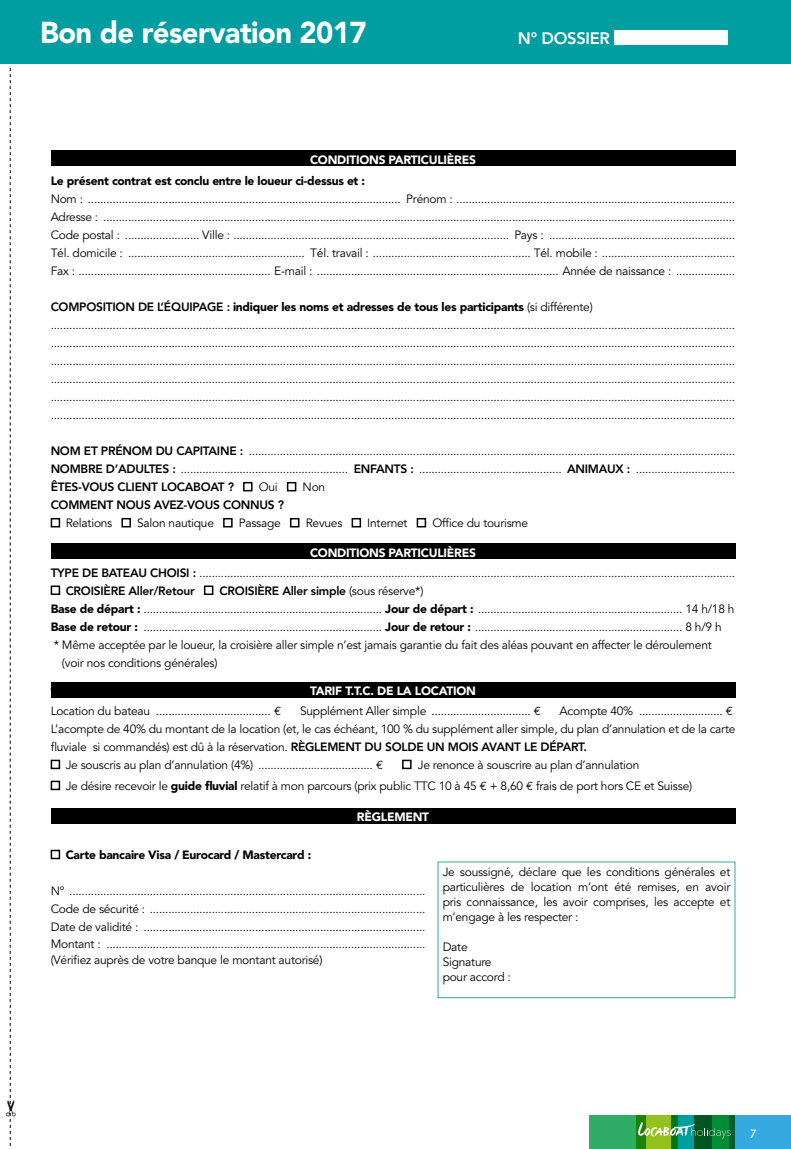
<style>
.page{position:relative;width:791px;height:1149px;background:#fff}
.page>*{position:absolute;margin:0;border:0;box-sizing:border-box;transform-origin:0 0}
.t1{font:900 30px "Avenir";letter-spacing:-.02em;color:#fff}
.t2{font:800 16.5px "Avenir";letter-spacing:-.02em;color:#fff}
.t3{font:12px/18px "Avenir";letter-spacing:-.02em;color:#000;text-align:justify}
.t4{font:900 12px "Avenir";letter-spacing:-.02em;color:#000}
.t5{font:800 12px "Avenir";letter-spacing:-.02em;color:#000}
.t6{font:900 12px "Avenir";letter-spacing:-.02em;color:#fff}
.t7{font:italic 500 11.85px "Avenir";color:#fff;scale:.96 1}
.s1{font-weight:800}
.s2{font-weight:900}
.s3{font-weight:900;color:#fff}
.s4{font-weight:400}
.s5{font-family:"Euro Mono"}
</style>
<div class="page">
<div style="left:0;top:0;width:791px;height:64px;background:#009da1"></div>
<div style="left:614px;top:30px;width:113px;height:14px;background:#fff"></div>
<div style="left:729px;top:1114px;width:62px;height:34px;background:#36a9e1"></div>
<svg style="left:712px;top:1114px;width:23px;height:34px"></svg>
<svg style="left:677px;top:1115px;width:35px;height:33px"></svg>
<svg style="left:646px;top:1115px;width:31px;height:33px"></svg>
<div style="left:589px;top:1114px;width:57px;height:34px;background:#2fac66"></div>
<svg style="left:637px;top:1121px;width:96px;height:17px;background:#4da05a"></svg>
<div style="left:51px;top:151px;width:684px;height:15px;background:#000"></div>
<div style="left:243px;top:482px;width:10px;height:9px;border:2px solid #000"></div>
<div style="left:287px;top:482px;width:9px;height:9px;border:2px solid #000"></div>
<div style="left:51px;top:518px;width:9px;height:9px;border:2px solid #000"></div>
<div style="left:121px;top:518px;width:10px;height:9px;border:2px solid #000"></div>
<div style="left:223px;top:518px;width:10px;height:9px;border:2px solid #000"></div>
<div style="left:290px;top:518px;width:9px;height:9px;border:2px solid #000"></div>
<div style="left:352px;top:518px;width:9px;height:9px;border:2px solid #000"></div>
<div style="left:417px;top:518px;width:9px;height:9px;border:2px solid #000"></div>
<div style="left:51px;top:543px;width:684px;height:16px;background:#000"></div>
<div style="left:51px;top:585px;width:9px;height:10px;border:2px solid #000"></div>
<div style="left:204px;top:585px;width:9px;height:10px;border:2px solid #000"></div>
<div style="left:51px;top:681px;width:684px;height:16px;background:#000"></div>
<div style="left:51px;top:759px;width:9px;height:10px;border:2px solid #000"></div>
<div style="left:402px;top:759px;width:10px;height:10px;border:2px solid #000"></div>
<div style="left:51px;top:780px;width:9px;height:10px;border:2px solid #000"></div>
<div style="left:51px;top:807px;width:684px;height:16px;background:#000"></div>
<div style="left:51px;top:849px;width:9px;height:10px;border:2px solid #000"></div>
<svg style="left:9px;top:68px;width:2px;height:1078px"></svg>
<h1 class="t1" style="left:40px;top:15px;width:328px">Bon de réservation 2017</h1>
<h2 class="t2" style="left:518px;top:28px;width:93px">N° DOSSIER</h2>
<p class="t6" style="left:310px;top:152px;width:168px">CONDITIONS PARTICULIÈRES</p>
<p class="t4" style="left:51px;top:174px;width:316px">Le présent contrat est conclu entre le loueur ci-dessus et :</p>
<p class="t3" style="left:51px;top:190px;width:686px">Nom : ..................................................................................................... Prénom : ..........................................................................................<br>Adresse : ............................................................................................................................................................................................................<br>Code postal : ........................ Ville : ......................................................................................... Pays : ............................................................<br>Tél. domicile : ......................................................... Tél. travail : ................................................... Tél. mobile : ...........................................<br>Fax : .............................................................. E-mail : .............................................................................. Année de naissance : ...................</p>
<p class="t3" style="left:51px;top:298px;width:686px;text-align:left"><span class="s1">COMPOSITION DE L’ÉQUIPAGE :</span> <span class="s2">indiquer les noms et adresses de tous les participants</span> (si différente) ............................................................................................................................................................................................................................. ............................................................................................................................................................................................................................. ............................................................................................................................................................................................................................. ............................................................................................................................................................................................................................. ............................................................................................................................................................................................................................. .............................................................................................................................................................................................................................</p>
<p class="t3" style="left:51px;top:442px;width:686px"><span class="s1">NOM ET PRÉNOM DU CAPITAINE :</span> .............................................................................................................................................................<br><span class="s1">NOMBRE D’ADULTES :</span> ...................................................... <span class="s1">ENFANTS :</span> .............................................. <span class="s1">ANIMAUX :</span> ................................<br><span class="s1">ÊTES-VOUS CLIENT LOCABOAT ?</span></p>
<p class="t3" style="left:259px;top:478px;width:21px">Oui</p>
<p class="t3" style="left:303px;top:478px;width:24px">Non</p>
<p class="t5" style="left:51px;top:498px;width:235px">COMMENT NOUS AVEZ-VOUS CONNUS ?</p>
<p class="t3" style="left:66px;top:514px;width:48px">Relations</p>
<p class="t3" style="left:137px;top:514px;width:78px">Salon nautique</p>
<p class="t3" style="left:239px;top:514px;width:44px">Passage</p>
<p class="t3" style="left:306px;top:514px;width:38px">Revues</p>
<p class="t3" style="left:367px;top:514px;width:42px">Internet</p>
<p class="t3" style="left:432px;top:514px;width:97px">Office du tourisme</p>
<p class="t3" style="left:51px;top:542px;width:686px;line-height:20.2px;text-align:center"><span class="s3">CONDITIONS PARTICULIÈRES<br></span><span class="s1">TYPE DE BATEAU CHOISI :</span> .............................................................................................................................................................................</p>
<p class="t5" style="left:66px;top:583px;width:131px">CROISIÈRE Aller/Retour</p>
<p class="t5" style="left:220px;top:583px;width:205px">CROISIÈRE Aller simple <span class="s4">(sous réserve*)</span></p>
<p class="t3" style="left:51px;top:600px;width:685px"><span class="s2">Base de départ :</span> ............................................................................. <span class="s2">Jour de départ :</span> .................................................................. 14 h/18 h</p>
<p class="t3" style="left:51px;top:618px;width:672px"><span class="s2">Base de retour :</span> ............................................................................. <span class="s2">Jour de retour :</span> ................................................................... 8 h/9 h</p>
<p class="t3" style="left:54px;top:636px;width:659px">* Même acceptée par le loueur, la croisière aller simple n’est jamais garantie du fait des aléas pouvant en affecter le déroulement</p>
<p class="t3" style="left:62px;top:654px;width:157px">(voir nos conditions générales)</p>
<p class="t6" style="left:310px;top:683px;width:167px">TARIF T.T.C. DE LA LOCATION</p>
<p class="t3" style="left:51px;top:702px;width:232px">Location du bateau ..................................... <span class="s5">€</span></p>
<p class="t3" style="left:300px;top:702px;width:242px">Supplément Aller simple ................................ <span class="s5">€</span></p>
<p class="t3" style="left:560px;top:702px;width:175px">Acompte 40% ........................... <span class="s5">€</span></p>
<p class="t3" style="left:51px;top:720px;width:686px">L’acompte de 40% du montant de la location (et, le cas échéant, 100 % du supplément aller simple, du plan d’annulation et de la carte</p>
<p class="t3" style="left:51px;top:738px;width:538px">fluviale si commandés) est dû à la réservation. <span class="s1">RÈGLEMENT DU SOLDE UN MOIS AVANT LE DÉPART.</span></p>
<p class="t3" style="left:66px;top:756px;width:319px">Je souscris au plan d’annulation (4%) ..................................... <span class="s5">€</span></p>
<p class="t3" style="left:66px;top:754px;width:628px;line-height:21px;text-indent:352px">Je renonce à souscrire au plan d’annulation<br>Je désire recevoir le <span class="s2">guide fluvial</span> relatif à mon parcours (prix public TTC 10 à 45 <span class="s5">€</span> + 8,60 <span class="s5">€</span> frais de port hors CE et Suisse)</p>
<p class="t6" style="left:357px;top:809px;width:74px">RÈGLEMENT</p>
<p class="t4" style="left:66px;top:847px;width:247px">Carte bancaire Visa / Eurocard / Mastercard :</p>
<p class="t3" style="left:51px;top:882px;width:376px">Nº ...................................................................................................................<br>Code de sécurité : .........................................................................................<br>Date de validité : ...........................................................................................</p>
<p class="t3" style="left:51px;top:935px;width:376px;line-height:16.5px">Montant : ....................................................................................................... (Vérifiez auprès de votre banque le montant autorisé)</p>
<p class="t3" style="left:443px;top:864px;width:289px;line-height:15px">Je soussigné, déclare que les conditions générales et particulières de location m’ont été remises, en avoir pris connaissance, les avoir comprises, les accepte et m’engage à les respecter :</p>
<p class="t3" style="left:443px;top:939px;width:70px;line-height:15px;text-align:left">Date<br>Signature pour accord :</p>
<p class="t7" style="left:749px;top:1126px;width:8px">7</p>
</div>
